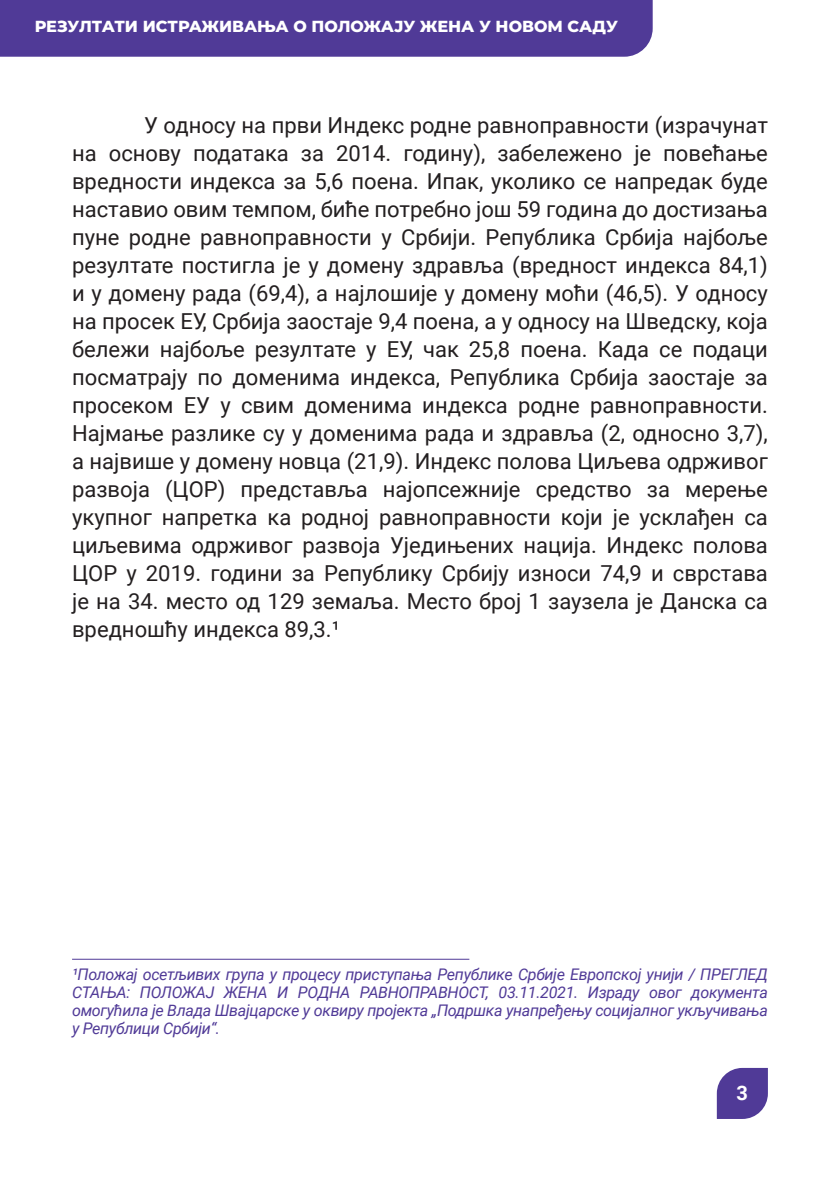
<style>
.page{position:relative;width:840px;height:1191px;background:#fff}
.page>*{position:absolute;margin:0;border:0;box-sizing:border-box;transform-origin:0 0}
.Tekst{font:22px/28px "Roboto";color:#231f20;text-align:justify}
.t1{font:700 20px "Roboto";color:#fff}
.t2{font:italic 16px/18px "Roboto";letter-spacing:-.02em;color:#503a97;text-align:justify}
.t3{font:800 16px "Montserrat";color:#fff}
</style>
<div class="page">
<svg style="left:716px;top:1068px;width:51px;height:51px;background:#6451a3"></svg>
<div style="left:0;top:0;width:652px;height:57px;background:#503a97"></div>
<hr style="left:72px;top:958px;width:397px;height:1px;background:#503a97">
<p class="t3" style="left:35px;top:15px;width:584px">РЕЗУЛТАТИ ИСТРАЖИВАЊА О ПОЛОЖАЈУ ЖЕНА У НОВОМ САДУ</p>
<p class="Tekst" style="left:72px;top:110px;width:697px;text-indent:72px">У односу на први Индекс родне равноправности (израчунат на основу података за 2014. годину), забележено је повећање вредности индекса за 5,6 поена. Ипак, уколико се напредак буде наставио овим темпом, биће потребно још 59 година до достизања пуне родне равноправности у Србији. Република Србија најбоље резултате постигла је у домену здравља (вредност индекса 84,1) и у домену рада (69,4), а најлошије у домену моћи (46,5). У односу на просек ЕУ, Србија заостаје 9,4 поена, а у односу на Шведску, која бележи најбоље резултате у ЕУ, чак 25,8 поена. Када се подаци посматрају по доменима индекса, Република Србија заостаје за просеком ЕУ у свим доменима индекса родне равноправности.<br>Најмање разлике су у доменима рада и здравља (2, односно 3,7), а највише у домену новца (21,9). Индекс полова Циљева одрживог развоја (ЦОР) представља најопсежније средство за мерење укупног напретка ка родној равноправности који је усклађен са циљевима одрживог развоја Уједињених нација. Индекс полова ЦОР у 2019. години за Републику Србију износи 74,9 и сврстава је на 34. место од 129 земаља. Место број 1 заузела је Данска са вредношћу индекса 89,3.1</p>
<p class="t2" style="left:72px;top:965px;width:697px">¹Положај осетљивих група у процесу приступања Републике Србије Европској унији / ПРЕГЛЕД СТАЊА: ПОЛОЖАЈ ЖЕНА И РОДНА РАВНОПРАВНОСТ, 03.11.2021. Израду овог документа омогућила је Влада Швајцарске у оквиру пројекта „Подршка унапређењу социјалног укључивања у Републици Србији“.</p>
<p class="t1" style="left:736px;top:1079px;width:13px">3</p>
</div>
